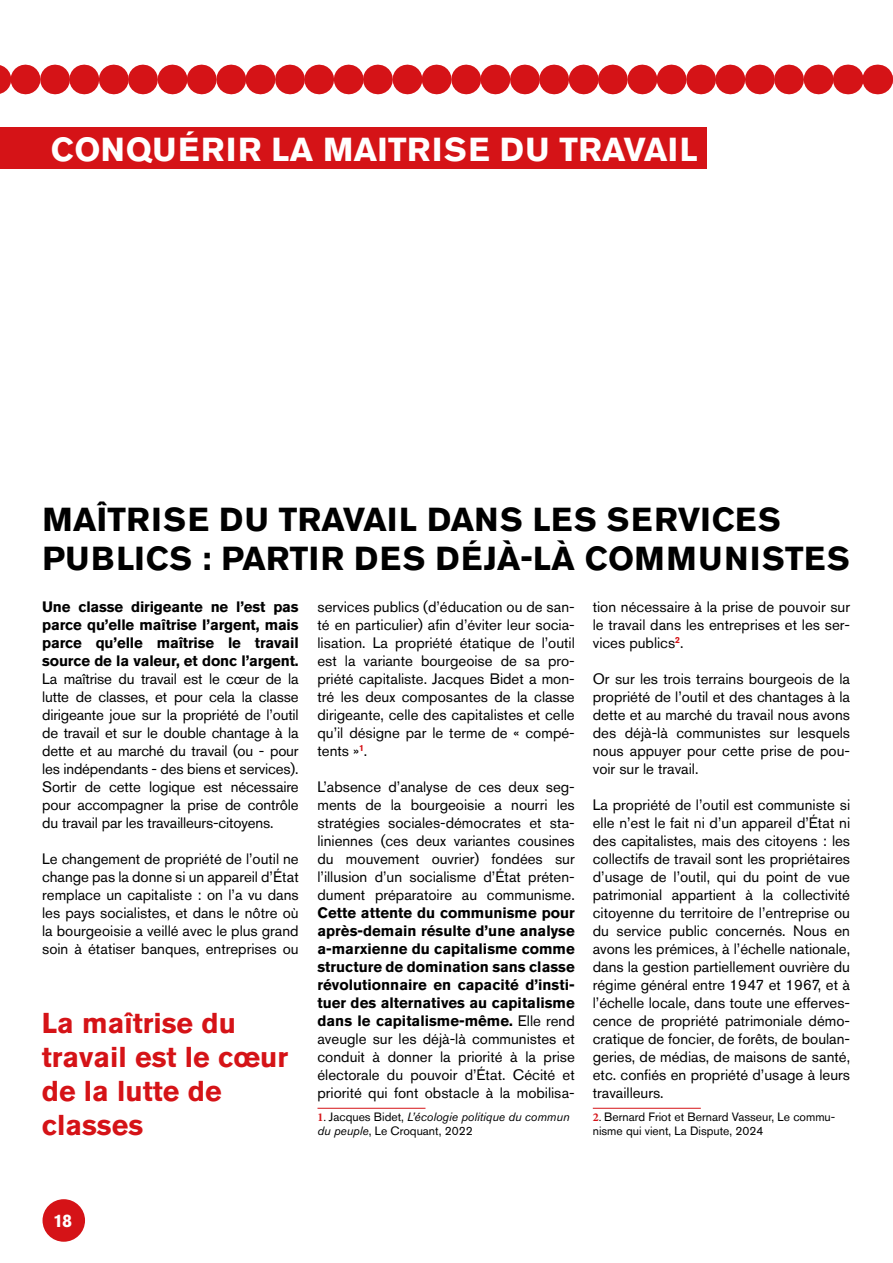
<style>
.page{position:relative;width:893px;height:1263px;background:#fff}
.page>*{position:absolute;margin:0;border:0;box-sizing:border-box;transform-origin:0 0}
.t1{font:700 33px/39.6px "Akzidenz Grotesk Pro";letter-spacing:.01em;color:#000}
.t2{font:700 33px "Akzidenz Grotesk Pro";letter-spacing:.01em;color:#fff}
.t3{font:700 28.5px/34.2px "Akzidenz Grotesk Pro";color:#d51317}
.t4{font:700 18px "Akzidenz Grotesk Pro";color:#fff}
.t5{font:15px/18px "Akzidenz Grotesk Pro";color:#000;text-align:justify}
.t6{font:700 15px/18px "Akzidenz Grotesk Pro";letter-spacing:-.005em;color:#000;text-align:justify}
.t7{font:12px/14.4px "Akzidenz Grotesk Pro";color:#000}
.t8{font:italic 12px/14.4px "Akzidenz Grotesk Pro";color:#000}
.s1{font-weight:400}
.s2{font-family:"Minion Pro";font-weight:700;font-style:normal;color:#d51317}
.s3{font-family:"Minion Pro";font-style:normal}
.s4{font-style:normal}
.s5{font-family:"Minion Pro";font-weight:700;color:#d51317}
.s6{font-family:"Minion Pro"}
</style>
<div class="page">
<div style="left:0;top:128px;width:686px;height:41px;background:#d51317"></div>
<div style="left:43px;top:1199px;width:42px;height:43px;background:#d51317;border-radius:50%"></div>
<hr style="left:317px;top:1108px;width:108px;height:1px;background:#d51317">
<hr style="left:593px;top:1108px;width:108px;height:1px;background:#d51317">
<div style="left:42px;top:128px;width:665px;height:41px;background:#d51317"></div>
<svg style="left:877px;top:65px;width:1px;height:29px"></svg>
<svg style="left:848px;top:65px;width:1px;height:29px"></svg>
<svg style="left:0;top:65px;width:819px;height:29px"></svg>
<h1 class="t2" style="left:51px;top:128px;width:648px">CONQUÉRIR LA MAITRISE DU TRAVAIL</h1>
<h1 class="t1" style="left:43px;top:499px;width:809px">MAÎTRISE DU TRAVAIL DANS LES SERVICES<br>PUBLICS : PARTIR DES DÉJÀ-LÀ COMMUNISTES</h1>
<p class="t6" style="left:42px;top:598px;width:258px">Une classe dirigeante ne l’est pas parce qu’elle maîtrise l’argent, mais parce qu’elle maîtrise le travail source de la valeur, et donc l’argent.</p>
<p class="t5" style="left:42px;top:670px;width:258px">La maîtrise du travail est le cœur de la lutte de classes, et pour cela la classe dirigeante joue sur la propriété de l’outil de travail et sur le double chantage à la dette et au marché du travail (ou - pour les indépendants - des biens et services).<br>Sortir de cette logique est nécessaire pour accompagner la prise de contrôle du travail par les travailleurs-citoyens.</p>
<p class="t5" style="left:42px;top:850px;width:258px">Le changement de propriété de l’outil ne change pas la donne si un appareil d’État remplace un capitaliste : on l’a vu dans les pays socialistes, et dans le nôtre où la bourgeoisie a veillé avec le plus grand soin à étatiser banques, entreprises ou</p>
<h2 class="t3" style="left:42px;top:1005px;width:248px">La maîtrise du travail est le cœur de la lutte de classes</h2>
<p class="t5" style="left:317px;top:598px;width:259px">services publics (d’éducation ou de san&shy;té en particulier) afin d’éviter leur socia&shy;lisation. La propriété étatique de l’outil est la variante bourgeoise de sa pro&shy;priété capitaliste. Jacques Bidet a mon&shy;tré les deux composantes de la classe dirigeante, celle des capitalistes et celle qu’il désigne par le terme de « compé&shy;tents »<sup>1</sup>.</p>
<p class="t5" style="left:317px;top:778px;width:259px">L’absence d’analyse de ces deux seg&shy;ments de la bourgeoisie a nourri les stratégies sociales-démocrates et sta&shy;liniennes (ces deux variantes cousines du mouvement ouvrier) fondées sur l’illusion d’un socialisme d’État préten&shy;dument préparatoire au communisme.</p>
<p class="t6" style="left:317px;top:904px;width:259px">Cette attente du communisme pour après-demain résulte d’une analyse a-marxienne du capitalisme comme structure de domination sans classe révolutionnaire en capacité d’insti&shy;tuer des alternatives au capitalisme dans le capitalisme-même. <span class="s1">Elle rend aveugle sur les déjà-là communistes et conduit à donner la priorité à la prise électorale du pouvoir d’État. Cécité et priorité qui font obstacle à la mobilisa-</span></p>
<p class="t8" style="left:317px;top:1109px;width:253px"><span class="s2">1</span><span class="s3">.</span> <span class="s4">Jacques Bidet,</span> L’écologie politique du commun du peuple<span class="s4">, Le Croquant, 2022</span></p>
<p class="t5" style="left:593px;top:598px;width:259px">tion nécessaire à la prise de pouvoir sur le travail dans les entreprises et les ser&shy;vices publics<sup>2</sup>.</p>
<p class="t5" style="left:593px;top:670px;width:259px">Or sur les trois terrains bourgeois de la propriété de l’outil et des chantages à la dette et au marché du travail nous avons des déjà-là communistes sur lesquels nous appuyer pour cette prise de pou&shy;voir sur le travail.</p>
<p class="t5" style="left:593px;top:796px;width:259px">La propriété de l’outil est communiste si elle n’est le fait ni d’un appareil d’État ni des capitalistes, mais des citoyens : les collectifs de travail sont les propriétaires d’usage de l’outil, qui du point de vue patrimonial appartient à la collectivité citoyenne du territoire de l’entreprise ou du service public concernés. Nous en avons les prémices, à l’échelle nationale, dans la gestion partiellement ouvrière du régime général entre 1947 et 1967, et à l’échelle locale, dans toute une efferves&shy;cence de propriété patrimoniale démo&shy;cratique de foncier, de forêts, de boulan&shy;geries, de médias, de maisons de santé, etc. confiés en propriété d’usage à leurs travailleurs.</p>
<p class="t7" style="left:593px;top:1109px;width:244px"><span class="s5">2</span><span class="s6">.</span> Bernard Friot et Bernard Vasseur, Le commu&shy;nisme qui vient, La Dispute, 2024</p>
<p class="t4" style="left:53px;top:1209px;width:21px">18</p>
</div>
